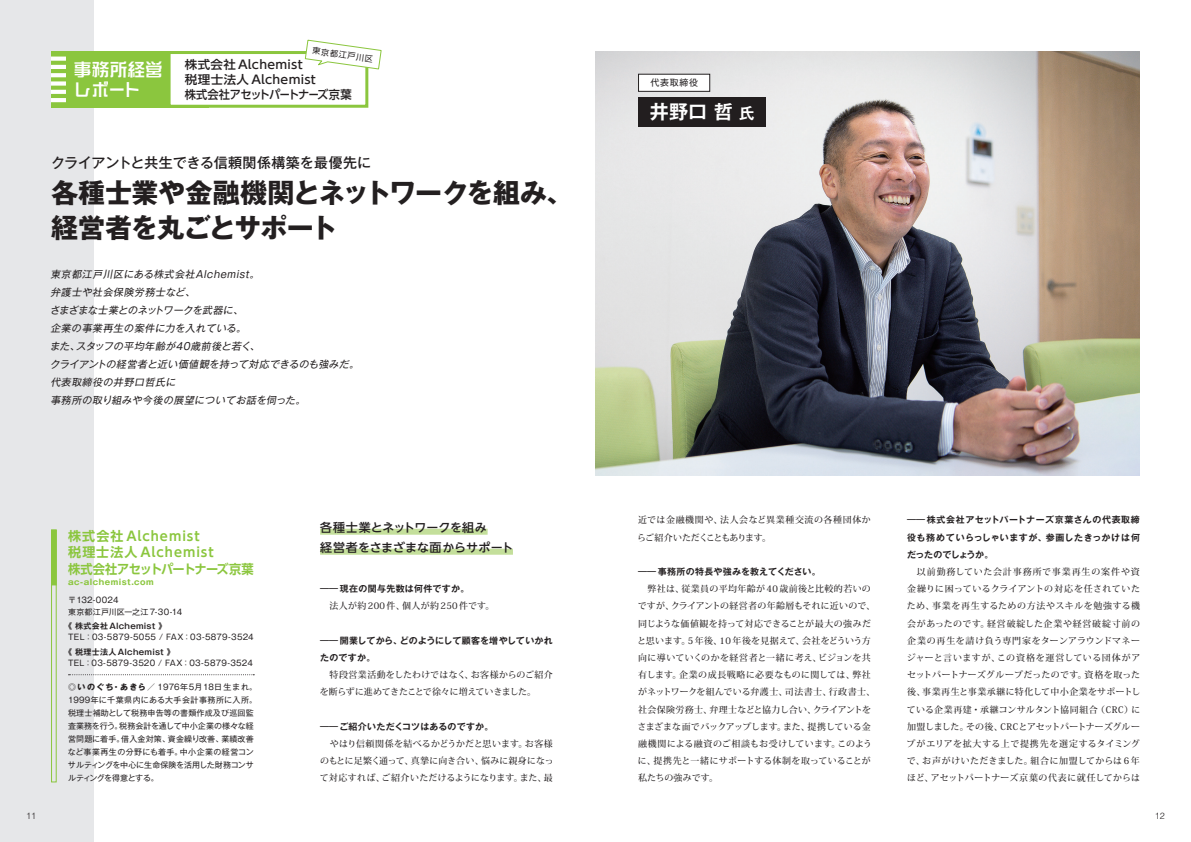
<style>
.page{position:relative;width:1191px;height:842px;background:#fff}
.page>*{position:absolute;margin:0;border:0;box-sizing:border-box;transform-origin:0 0}
.t1{font:700 27px/35px "Gothic MB101 Pro";letter-spacing:-.025em;color:#231f20}
.t2{font:700 19.1px "Gothic MB101 Pro De";color:#fff}
.t3{font:17px/20px "P Suiryu Atlas Std N R";letter-spacing:.035em;color:#fff}
.t4{font:500 14px "Gothic MB101 Pro";letter-spacing:-.005em;color:#231f20}
.t5{font:700 13px/16.5px "UD Shin Go Pro De";letter-spacing:.07em;color:#8bc63e}
.t6{font:500 12px/20px "UD Shin Go NT Pro";letter-spacing:.01em;color:#231f20}
.t7{font:500 11.9px/15px "UD Shin Go Pro";letter-spacing:.02em;color:#231f20;scale:1.05 1}
.t8{font:italic 10px/18px "Gothic MB101 Pro";color:#231f20}
.t9{font:9px "Gothic MB101 Pro";letter-spacing:.07em;color:#231f20}
.t10{font:300 9px "Helvetica LT Std";color:#231f20}
.t11{font:500 8.9px/17.2px "Koz Min Pro";letter-spacing:.025em;color:#231f20;text-align:justify}
.t12{font:700 8.9px/17.2px "Gothic MB101 Pro De";letter-spacing:.035em;color:#231f20;text-align:justify}
.t13{font:500 8.9px/17.2px "Koz Min Pro";color:#231f20}
.t14{font:500 8.9px/17.2px "Koz Min Pro";letter-spacing:.05em;color:#231f20}
.t15{font:8px/13px "Gothic MB101 Pro";letter-spacing:.02em;color:#231f20}
.t16{font:8px "Gothic MB101 Pro";letter-spacing:.04em;color:#231f20}
.t17{font:700 8px "Gothic MB101 Pro De";letter-spacing:.035em;color:#231f20}
.t18{font:700 8px "Gothic MB101 Pro";letter-spacing:.065em;color:#8bc63e}
.t19{font:8px "UD Shin Go Pro";color:#231f20}
.s1{font-weight:700}
.s2{font-size:15.3px}
</style>
<div class="page">
<div style="left:0;top:0;width:94px;height:842px;background:#e6e7e9"></div>
<div style="left:320px;top:529px;width:167px;height:6px;background:#c4df9b"></div>
<div style="left:320px;top:549px;width:193px;height:6px;background:#c4df9b"></div>
<img style="left:595px;top:51px;width:545px;height:424px">
<div style="left:638px;top:97px;width:127px;height:29px;background:#221e1f"></div>
<div style="left:638px;top:74px;width:71px;height:17px;background:#fff"></div>
<div style="left:638px;top:74px;width:72px;height:18px;border:1px solid #231f20"></div>
<svg style="left:69px;top:674px;width:185px;height:1px"></svg>
<div style="left:51px;top:530px;width:6px;height:252px;border:1px solid #8bc63e"></div>
<div style="left:51px;top:530px;width:6px;height:55px;background:#8bc63e"></div>
<div style="left:51px;top:51px;width:157px;height:57px;background:#8bc63e"></div>
<svg style="left:51px;top:57px;width:15px;height:45px"></svg>
<div style="left:169px;top:53px;width:198px;height:53px;background:#fff"></div>
<div style="left:168px;top:51px;width:200px;height:57px;border:3px solid #8bc63e"></div>
<svg style="left:304px;top:39px;width:78px;height:31px"></svg>
<p class="t19" style="left:313px;top:44px;width:62px;rotate:8deg">東京都江戸川区</p>
<h3 class="t3" style="left:74px;top:59px;width:90px">事務所経営レポート</h3>
<h3 class="t7" style="left:185px;top:57px;width:160px">株式会社 Alchemist<br>税理士法人 Alchemist<br>株式会社アセットパートナーズ京葉</h3>
<h3 class="t4" style="left:51px;top:151px;width:322px">クライアントと共生できる信頼関係構築を最優先に</h3>
<h1 class="t1" style="left:51px;top:172px;width:524px">各種士業や金融機関とネットワークを組み、経営者を丸ごとサポート</h1>
<p class="t8" style="left:50px;top:264px;width:313px">東京都江戸川区にある株式会社Alchemist。<br>弁護士や社会保険労務士など、<br>さまざまな士業とのネットワークを武器に、<br>企業の事業再生の案件に力を入れている。<br>また、スタッフの平均年齢が40歳前後と若く、<br>クライアントの経営者と近い価値観を持って対応できるのも強みだ。代表取締役の井野口哲氏に<br>事務所の取り組みや今後の展望についてお話を伺った。</p>
<h3 class="t5" style="left:68px;top:527px;width:187px">株式会社 Alchemist<br>税理士法人 Alchemist<br>株式会社アセットパートナーズ京葉</h3>
<p class="t18" style="left:68px;top:576px;width:87px">ac-alchemist.com</p>
<p class="t15" style="left:68px;top:593px;width:116px;line-height:11.5px">〒132-0024<br>東京都江戸川区一之江7-30-14</p>
<p class="t17" style="left:64px;top:619px;width:104px">《 株式会社Alchemist 》</p>
<p class="t16" style="left:68px;top:631px;width:187px">TEL：03-5879-5055 / FAX：03-5879-3524</p>
<p class="t17" style="left:64px;top:645px;width:112px">《 税理士法人Alchemist 》</p>
<p class="t15" style="left:68px;top:655px;width:186px">TEL：03-5879-3520 / FAX：03-5879-3524</p>
<p class="t15" style="left:68px;top:680px;width:191px"><span class="s1">◎ いのぐち・あきら／</span> 1976年5月18日生まれ。<br>1999年に千葉県内にある大手会計事務所に入所。税理士補助として税務申告等の書類作成及び巡回監査業務を行う。税務会計を通して中小企業の様々な経営問題に着手。借入金対策、資金繰り改善、業績改善など事業再生の分野にも着手。中小企業の経営コンサルティングを中心に生命保険を活用した財務コンサルティングを得意とする。</p>
<h3 class="t6" style="left:320px;top:517px;width:195px">各種士業とネットワークを組み<br>経営者をさまざまな面からサポート</h3>
<p class="t12" style="left:320px;top:579px;width:151px">―― 現在の関与先数は何件ですか。</p>
<p class="t11" style="left:320px;top:597px;width:176px">　法人が約 200 件、個人が約 250 件です。</p>
<p class="t12" style="left:320px;top:631px;width:234px">―― 開業してから、どのようにして顧客を増やしていかれたのですか。</p>
<p class="t13" style="left:320px;top:666px;width:234px">　特段営業活動をしたわけではなく、お客様からのご紹介を断らずに進めてきたことで徐々に増えていきました。</p>
<p class="t12" style="left:320px;top:717px;width:175px">――ご紹介いただくコツはあるのですか。</p>
<p class="t11" style="left:320px;top:735px;width:235px">　やはり信頼関係を結べるかどうかだと思います。お客様のもとに足繁く通って、真摯に向き合い、悩みに親身になって対応すれば、ご紹介いただけるようになります。また、最</p>
<p class="t9" style="left:650px;top:75px;width:49px">代表取締役</p>
<h2 class="t2" style="left:650px;top:96px;width:106px">井野口 哲 <span class="s2">氏</span></h2>
<p class="t14" style="left:637px;top:511px;width:235px">近では金融機関や、法人会など異業種交流の各種団体からご紹介いただくこともあります。</p>
<p class="t12" style="left:638px;top:562px;width:184px">―― 事務所の特長や強みを教えてください。</p>
<p class="t11" style="left:637px;top:580px;width:239px;text-align:left">　弊社は、従業員の平均年齢が 40 歳前後と比較的若いのですが、クライアントの経営者の年齢層もそれに近いので、同じような価値観を持って対応できることが最大の強みだと思います。5 年後、10 年後を見据えて、会社をどういう方向に導いていくのかを経営者と一緒に考え、ビジョンを共有します。企業の成長戦略に必要なものに関しては、弊社がネットワークを組んでいる弁護士、司法書士、行政書士、社会保険労務士、弁理士などと協力し合い、クライアントをさまざまな面でバックアップします。また、提携している金融機関による融資のご相談もお受けしています。このように、提携先と一緒にサポートする体制を取っていることが私たちの強みです。</p>
<p class="t12" style="left:907px;top:510px;width:234px">―― 株式会社アセットパートナーズ京葉さんの代表取締役も務めていらっしゃいますが、参画したきっかけは何だったのでしょうか。</p>
<p class="t11" style="left:906px;top:563px;width:235px">　以前勤務していた会計事務所で事業再生の案件や資金繰りに困っているクライアントの対応を任されていたため、事業を再生するための方法やスキルを勉強する機会があったのです。経営破綻した企業や経営破綻寸前の企業の再生を請け負う専門家をターンアラウンドマネージャーと言いますが、この資格を運営している団体がアセットパートナーズグループだったのです。資格を取った後、事業再生と事業承継に特化して中小企業をサポートしている企業再建・承継コンサルタント協同組合（CRC）に加盟しました。その後、CRCとアセットパートナーズグループがエリアを拡大する上で提携先を選定するタイミングで、お声がけいただきました。組合に加盟してからは 6 年ほど、アセットパートナーズ京葉の代表に就任してからは</p>
<p class="t10" style="left:26px;top:810px;width:12px">11</p>
<p class="t10" style="left:1154px;top:810px;width:12px">12</p>
</div>
